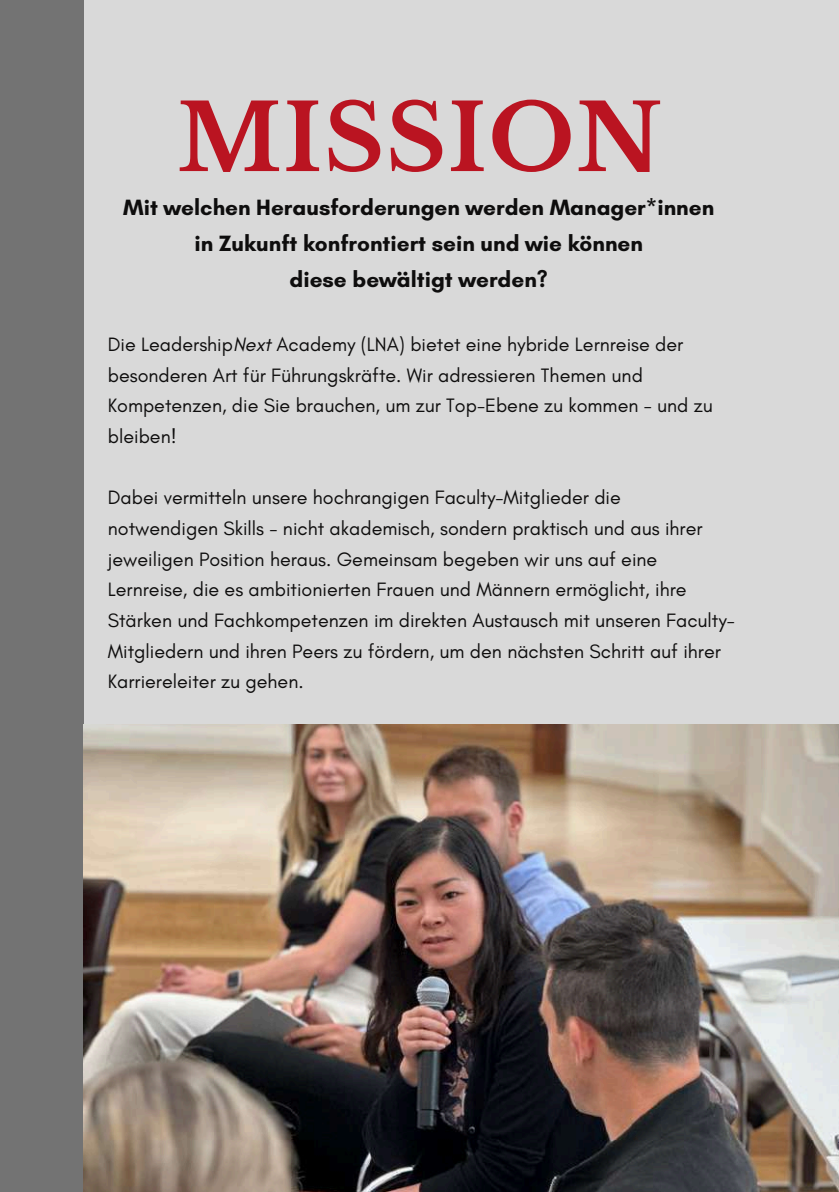
<style>
.page{position:relative;width:839px;height:1192px;background:#fff}
.page>*{position:absolute;margin:0;border:0;box-sizing:border-box;transform-origin:0 0}
.t1{font:700 91.6px "Libre Baskerville";letter-spacing:.015em;color:#ba1421}
.t2{font:700 22.6px/36px "Glacial Indifference";color:#0e0d0d;text-align:center}
.t3{font:19.8px/30.6px "Glacial Indifference";color:#0e0d0d}
.s1{font-style:italic}
</style>
<div class="page">
<div style="left:0;top:0;width:838px;height:1190px;background:#d9d9d9"></div>
<div style="left:0;top:0;width:84px;height:1191px;background:#737373"></div>
<img style="left:84px;top:724px;width:754px;height:467px">
<h1 class="t1" style="left:177px;top:82px;width:486px">MISSION</h1>
<p class="t2" style="left:123px;top:189px;width:592px">Mit welchen Herausforderungen werden Manager*innen in Zukunft konfrontiert sein und wie können<br>diese bewältigt werden?</p>
<p class="t3" style="left:108px;top:329px;width:606px">Die Leadership<span class="s1">Next</span> Academy (LNA) bietet eine hybride Lernreise der besonderen Art für Führungskräfte. Wir adressieren Themen und Kompetenzen, die Sie brauchen, um zur Top-Ebene zu kommen - und zu bleiben!</p>
<p class="t3" style="left:108px;top:482px;width:628px">Dabei vermitteln unsere hochrangigen Faculty-Mitglieder die notwendigen Skills - nicht akademisch, sondern praktisch und aus ihrer jeweiligen Position heraus. Gemeinsam begeben wir uns auf eine Lernreise, die es ambitionierten Frauen und Männern ermöglicht, ihre Stärken und Fachkompetenzen im direkten Austausch mit unseren Faculty-Mitgliedern und ihren Peers zu fördern, um den nächsten Schritt auf ihrer Karriereleiter zu gehen.</p>
</div>
